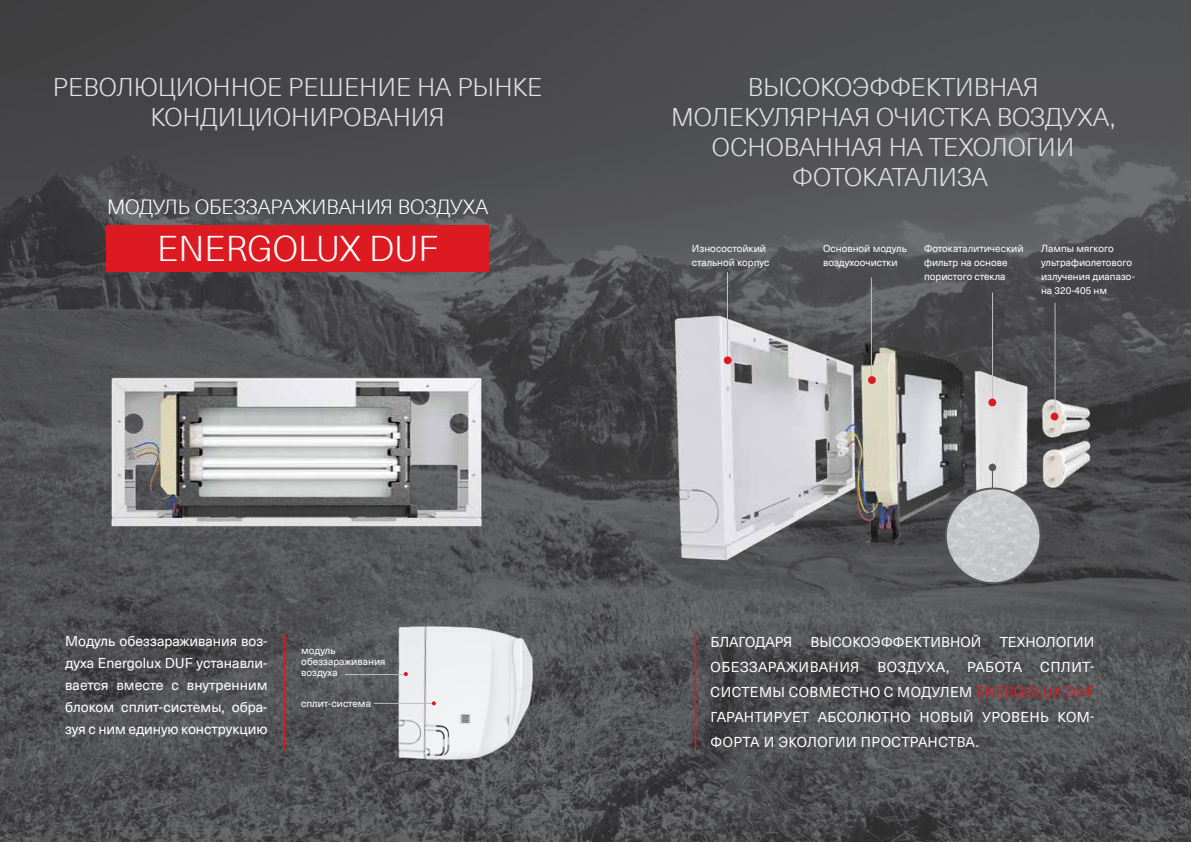
<style>
.page{position:relative;width:1191px;height:842px;background:#fff}
.page>*{position:absolute;margin:0;border:0;box-sizing:border-box;transform-origin:0 0}
.t1{font:300 35px "Neue Haas Unica Pan Euro";color:#fff}
.t2{font:300 25px/30px "Neue Haas Unica Pan Euro";color:#e2e2e3;text-align:center}
.t3{font:300 20.1px "Neue Haas Unica Pan Euro";color:#fff}
.t4{font:14px/22px "Neue Haas Unica Pan Euro";letter-spacing:.01em;color:#fff;text-align:justify}
.t5{font:14px "Neue Haas Unica Pan Euro";letter-spacing:.04em;color:#fff}
.t6{font:14px "Neue Haas Unica Pan Euro";letter-spacing:-.01em;color:#fff}
.t7{font:10px/14px "Neue Haas Unica Pan Euro";color:#fff}
.s1{color:#dd1a21}
</style>
<div class="page">
<img style="left:0;top:0;width:1191px;height:842px">
<img style="left:102px;top:350px;width:391px;height:201px">
<img style="left:643px;top:302px;width:480px;height:294px">
<img style="left:369px;top:608px;width:177px;height:175px">
<hr style="left:727px;top:272px;width:1px;height:88px;background:#bebfc0">
<hr style="left:871px;top:278px;width:1px;height:106px;background:#bebfc0">
<hr style="left:992px;top:292px;width:1px;height:113px;background:#bebfc0">
<hr style="left:992px;top:464px;width:1px;height:87px;background:#54565a">
<hr style="left:1054px;top:303px;width:1px;height:114px;background:#bebfc0">
<hr style="left:694px;top:635px;width:2px;height:114px;background:#dd1a21">
<hr style="left:284px;top:635px;width:1px;height:114px;background:#dd1a21">
<div style="left:724px;top:356px;width:7px;height:8px;background:#dd1a21;border-radius:50%"></div>
<div style="left:868px;top:376px;width:7px;height:8px;background:#dd1a21;border-radius:50%"></div>
<div style="left:988px;top:399px;width:8px;height:7px;background:#dd1a21;border-radius:50%"></div>
<div style="left:988px;top:464px;width:8px;height:7px;background:#58595b;border-radius:50%"></div>
<div style="left:1050px;top:413px;width:8px;height:7px;background:#dd1a21;border-radius:50%"></div>
<img style="left:945px;top:488px;width:95px;height:95px;border-radius:47px">
<div style="left:944px;top:487px;width:97px;height:97px;border:2px solid #54565a;border-radius:50%"></div>
<div style="left:106px;top:225px;width:383px;height:47px;background:#dd1a21"></div>
<hr style="left:345px;top:674px;width:61px;height:1px;background:#bebfc0">
<hr style="left:374px;top:703px;width:61px;height:1px;background:#bebfc0">
<svg style="left:404px;top:672px;width:4px;height:4px"></svg>
<svg style="left:432px;top:701px;width:4px;height:4px"></svg>
<h2 class="t2" style="left:53px;top:71px;width:491px">РЕВОЛЮЦИОННОЕ РЕШЕНИЕ НА РЫНКЕ<br>КОНДИЦИОНИРОВАНИЯ</h2>
<h3 class="t3" style="left:107px;top:193px;width:383px">МОДУЛЬ ОБЕЗЗАРАЖИВАНИЯ ВОЗДУХА</h3>
<h1 class="t1" style="left:157px;top:223px;width:283px">ENERGOLUX DUF</h1>
<h2 class="t2" style="left:671px;top:71px;width:446px">ВЫСОКОЭФФЕКТИВНАЯ<br>МОЛЕКУЛЯРНАЯ ОЧИСТКА ВОЗДУХА,<br>ОСНОВАННАЯ НА ТЕХОЛОГИИ<br>ФОТОКАТАЛИЗА</h2>
<p class="t7" style="left:692px;top:241px;width:79px">Износостойкий стальной корпус</p>
<p class="t7" style="left:823px;top:241px;width:85px">Основной модуль воздухоочистки</p>
<p class="t7" style="left:924px;top:241px;width:101px">Фотокаталитический фильтр на основе пористого стекла</p>
<p class="t7" style="left:1041px;top:241px;width:95px">Лампы мягкого ультрафиолетового излучения диапазо&shy;на 320-405 нм</p>
<p class="t4" style="left:65px;top:629px;width:204px">Модуль обеззараживания воз&shy;духа Energolux DUF устанавли&shy;вается вместе с внутренним блоком сплит-системы, обра&shy;зуя с ним единую конструкцию</p>
<p class="t7" style="left:301px;top:644px;width:86px;line-height:11px">модуль обеззараживания воздуха</p>
<p class="t7" style="left:301px;top:696px;width:71px">сплит-система</p>
<p class="t6" style="left:710px;top:632px;width:83px">БЛАГОДАРЯ</p>
<p class="t4" style="left:810px;top:630px;width:172px">ВЫСОКОЭФФЕКТИВНОЙ</p>
<p class="t4" style="left:999px;top:630px;width:96px">ТЕХНОЛОГИИ</p>
<p class="t5" style="left:710px;top:657px;width:150px">ОБЕЗЗАРАЖИВАНИЯ</p>
<p class="t5" style="left:877px;top:657px;width:73px">ВОЗДУХА,</p>
<p class="t4" style="left:967px;top:655px;width:56px">РАБОТА</p>
<p class="t4" style="left:710px;top:654px;width:385px;line-height:25px;text-indent:329px">СПЛИТ-СИСТЕМЫ СОВМЕСТНО С МОДУЛЕМ <span class="s1">ENERGOLUX DUF </span>ГАРАНТИРУЕТ АБСОЛЮТНО НОВЫЙ УРОВЕНЬ КОМ-ФОРТА И ЭКОЛОГИИ ПРОСТРАНСТВА.</p>
</div>
